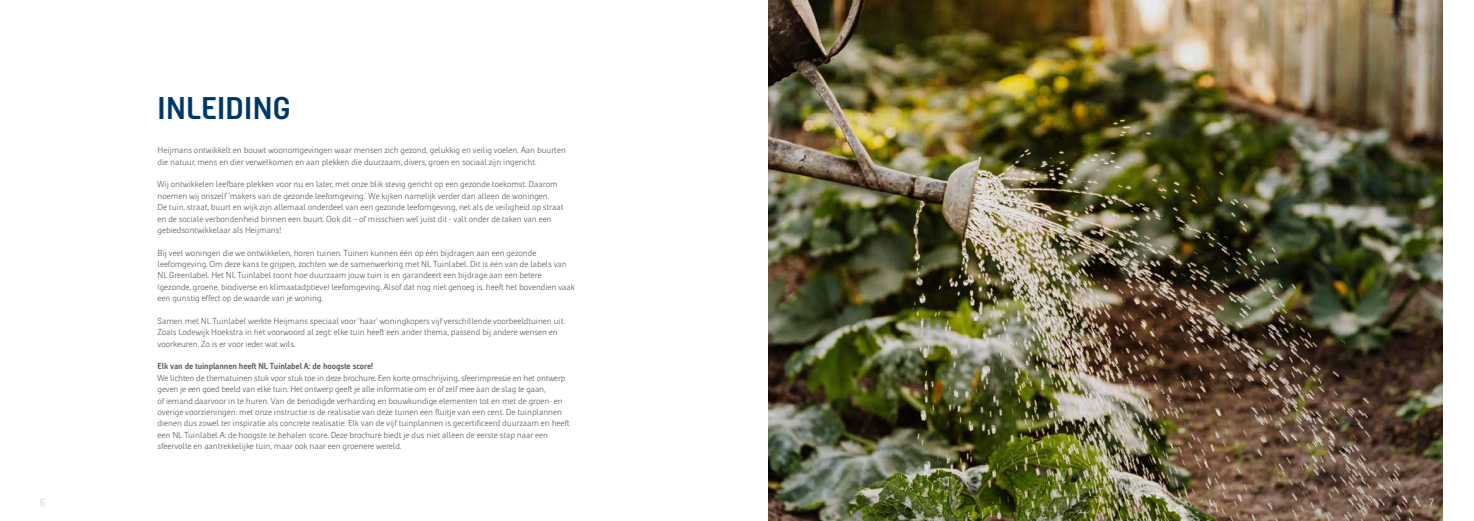
<style>
.page{position:relative;width:1474px;height:521px;background:#fff}
.page>*{position:absolute;margin:0;border:0;box-sizing:border-box;transform-origin:0 0}
.t1{font:700 31.5px "Heijmans Con";letter-spacing:.01em;color:#003865}
.t2{font:300 10.5px "Heijmans";color:#bed1d8}
.t3{font:300 10.5px "Heijmans";color:#fff}
.t4{font:300 8.75px/11.4px "Heijmans";letter-spacing:-.01em;color:#575756}
.t5{font:700 8.75px "Heijmans Con";letter-spacing:-.01em;color:#575756}
</style>
<div class="page">
<img style="left:768px;top:0;width:674px;height:521px">
<h1 class="t1" style="left:158px;top:90px;width:135px">INLEIDING</h1>
<p class="t4" style="left:158px;top:145px;width:410px">Heijmans ontwikkelt en bouwt woonomgevingen waar mensen zich gezond, gelukkig en veilig voelen. Aan buurten die natuur, mens en dier verwelkomen en aan plekken die duurzaam, divers, groen en sociaal zijn ingericht.</p>
<p class="t4" style="left:158px;top:179px;width:407px">Wij ontwikkelen leefbare plekken voor nu en later, met onze blik stevig gericht op een gezonde toekomst. Daarom noemen wij onszelf ‘makers van de gezonde leefomgeving.’ We kijken namelijk verder dan alleen de woningen.<br>De tuin, straat, buurt en wijk zijn allemaal onderdeel van een gezonde leefomgeving, net als de veiligheid op straat en de sociale verbondenheid binnen een buurt. Ook dit – of misschien wel juíst dit - valt onder de taken van een gebiedsontwikkelaar als Heijmans!</p>
<p class="t4" style="left:158px;top:247px;width:419px">Bij veel woningen die we ontwikkelen, horen tuinen. Tuinen kunnen één op één bijdragen aan een gezonde leefomgeving. Om deze kans te grijpen, zochten we de samenwerking met NL Tuinlabel. Dit is één van de labels van NL Greenlabel. Het NL Tuinlabel toont hoe duurzaam jouw tuin is en garandeert een bijdrage aan een betere (gezonde, groene, biodiverse en klimaatadptieve) leefomgeving. Alsof dat nog niet genoeg is, heeft het bovendien vaak een gunstig effect op de waarde van je woning.</p>
<p class="t4" style="left:158px;top:315px;width:409px">Samen met NL Tuinlabel werkte Heijmans speciaal voor ‘haar’ woningkopers vijf verschillende voorbeeldtuinen uit.<br>Zoals Lodewijk Hoekstra in het voorwoord al zegt: elke tuin heeft een ander thema, passend bij andere wensen en voorkeuren. Zo is er voor ieder wat wils.</p>
<p class="t5" style="left:158px;top:361px;width:217px">Elk van de tuinplannen heeft NL Tuinlabel A: de hoogste score!</p>
<p class="t4" style="left:158px;top:372px;width:413px">We lichten de thematuinen stuk voor stuk toe in deze brochure. Een korte omschrijving, sfeerimpressie en het ontwerp geven je een goed beeld van elke tuin. Het ontwerp geeft je alle informatie om er óf zelf mee aan de slag te gaan,<br>óf iemand daarvoor in te huren. Van de benodigde verharding en bouwkundige elementen tot en met de groen- en overige voorzieningen: met onze instructie is de realisatie van deze tuinen een fluitje van een cent. De tuinplannen dienen dus zowel ter inspiratie als concrete realisatie. Elk van de vijf tuinplannen is gecertificeerd duurzaam en heeft een NL Tuinlabel A: de hoogste te behalen score. Deze brochure biedt je dus niet alleen de eerste stap naar een sfeervolle en aantrekkelijke tuin, maar ook naar een groenere wereld.</p>
<p class="t2" style="left:40px;top:496px;width:7px">6</p>
<p class="t3" style="left:1428px;top:496px;width:7px">7</p>
</div>
